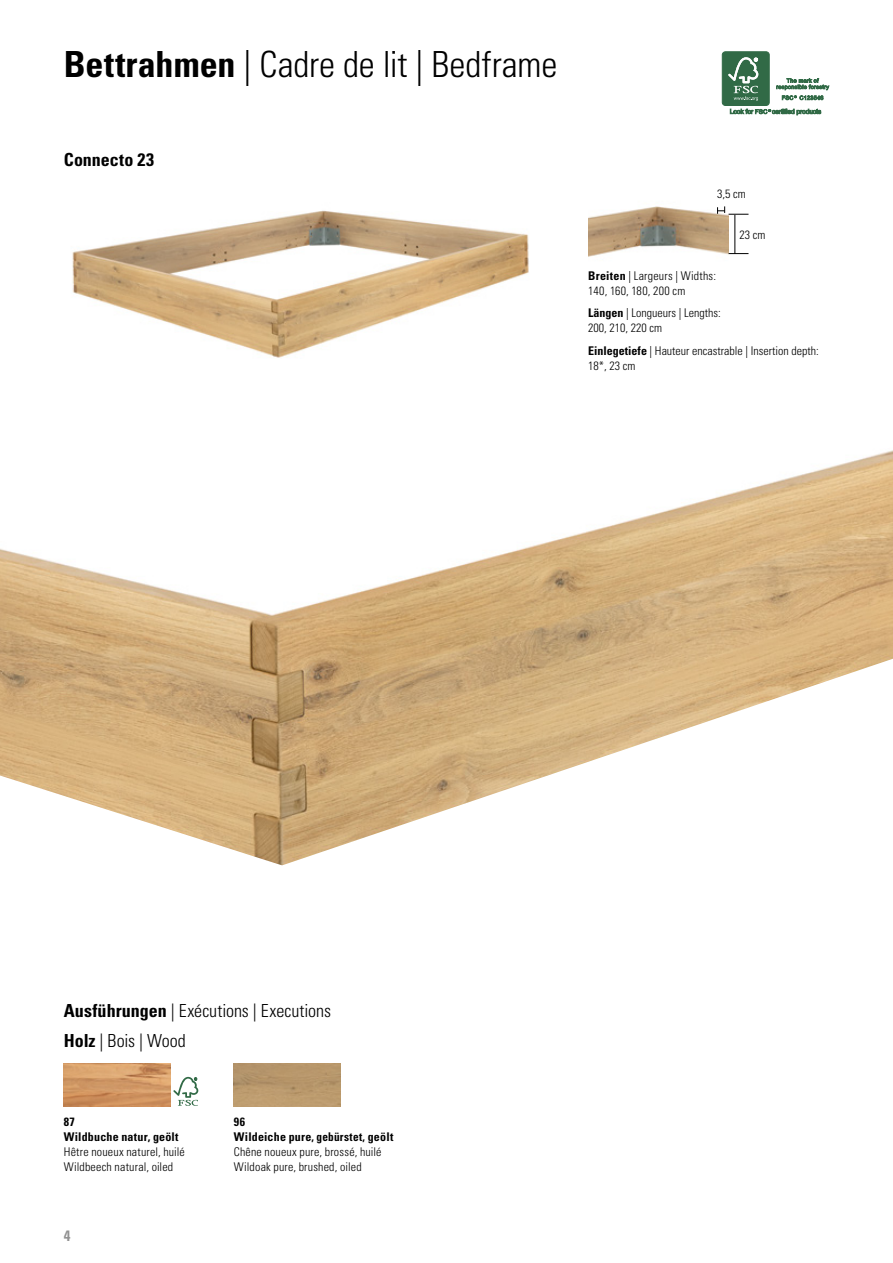
<style>
.page{position:relative;width:893px;height:1263px;background:#fff}
.page>*{position:absolute;margin:0;border:0;box-sizing:border-box;transform-origin:0 0}
._01_Subtitle_24pt{font:300 condensed 36px "Univers LT Std";letter-spacing:-.005em;color:#000}
._03_Subtitle_12pt{font:300 condensed 18px "Univers LT Std";color:#000}
._03_Subtitle_12pt-2{font:700 condensed 18px "Univers LT Std";letter-spacing:.005em;color:#000}
.t1{font:700 condensed 15px "Univers LT Std";color:#929292}
._04_Body_8pt_ohne_Zu{font:300 condensed 12px "Univers LT Std";letter-spacing:.005em;color:#000}
.t2{font:700 condensed 12px "Univers LT Std";letter-spacing:.015em;color:#000}
._04_Subtitle_8pt{font:300 condensed 12px "Univers LT Std";letter-spacing:.02em;color:#000}
._04_Body_8pt_ohne_Zu-2{font:300 condensed 12px "Univers LT Std";letter-spacing:.03em;color:#000}
.s1{font-weight:700}
</style>
<div class="page">
<img style="left:588px;top:206px;width:140px;height:51px">
<svg style="left:729px;top:253px;width:19px;height:1px"></svg>
<hr style="left:735px;top:215px;width:1px;height:39px;background:#000">
<svg style="left:717px;top:206px;width:31px;height:9px"></svg>
<img style="left:72px;top:210px;width:457px;height:148px">
<div style="left:722px;top:52px;width:47px;height:53px;background:#316a46;border-radius:3px"></div>
<div style="left:722px;top:51px;width:47px;height:55px;border:1px solid #316a46;border-radius:3px"></div>
<svg style="left:728px;top:57px;width:30px;height:44px"></svg>
<svg style="left:776px;top:78px;width:53px;height:12px"></svg>
<svg style="left:782px;top:96px;width:41px;height:4px"></svg>
<svg style="left:730px;top:109px;width:91px;height:6px"></svg>
<img style="left:0;top:450px;width:893px;height:415px">
<img style="left:64px;top:1064px;width:106px;height:42px">
<svg style="left:173px;top:1077px;width:25px;height:29px"></svg>
<img style="left:234px;top:1064px;width:106px;height:42px">
<p class="_01_Subtitle_24pt" style="left:64px;top:43px;width:495px"><span class="s1">Bettrahmen</span> | Cadre de lit | Bedframe</p>
<p class="_03_Subtitle_12pt-2" style="left:64px;top:149px;width:92px">Connecto 23</p>
<p class="_04_Body_8pt_ohne_Zu" style="left:717px;top:187px;width:30px">3,5 cm</p>
<p class="_04_Body_8pt_ohne_Zu" style="left:739px;top:228px;width:27px">23 cm</p>
<p class="_04_Subtitle_8pt" style="left:588px;top:268px;width:129px"><span class="s1">Breiten</span> | Largeurs | Widths:</p>
<p class="_04_Body_8pt_ohne_Zu-2" style="left:588px;top:283px;width:99px">140, 160, 180, 200 cm</p>
<p class="_04_Body_8pt_ohne_Zu" style="left:588px;top:306px;width:134px"><span class="s1">Längen</span> | Longueurs | Lengths:</p>
<p class="_04_Body_8pt_ohne_Zu" style="left:588px;top:321px;width:75px">200, 210, 220 cm</p>
<p class="_04_Body_8pt_ohne_Zu" style="left:588px;top:343px;width:232px"><span class="s1">Einlegetiefe</span> | Hauteur encastrable | Insertion depth:</p>
<p class="_04_Body_8pt_ohne_Zu" style="left:588px;top:358px;width:49px">18*, 23 cm</p>
<p class="_03_Subtitle_12pt" style="left:64px;top:999px;width:269px"><span class="s1">Ausführungen</span> | Exécutions | Executions</p>
<p class="_03_Subtitle_12pt" style="left:64px;top:1029px;width:124px"><span class="s1">Holz</span> | Bois | Wood</p>
<p class="t2" style="left:64px;top:1114px;width:13px">87</p>
<p class="t2" style="left:64px;top:1129px;width:116px">Wildbuche natur, geölt</p>
<p class="_04_Body_8pt_ohne_Zu" style="left:64px;top:1144px;width:123px">Hêtre noueux naturel, huilé</p>
<p class="_04_Body_8pt_ohne_Zu" style="left:64px;top:1159px;width:111px">Wildbeech natural, oiled</p>
<p class="t1" style="left:64px;top:1226px;width:8px">4</p>
<p class="t2" style="left:234px;top:1114px;width:13px">96</p>
<p class="t2" style="left:234px;top:1129px;width:161px">Wildeiche pure, gebürstet, geölt</p>
<p class="_04_Body_8pt_ohne_Zu" style="left:234px;top:1144px;width:149px">Chêne noueux pure, brossé, huilé</p>
<p class="_04_Body_8pt_ohne_Zu" style="left:234px;top:1159px;width:129px">Wildoak pure, brushed, oiled</p>
</div>
